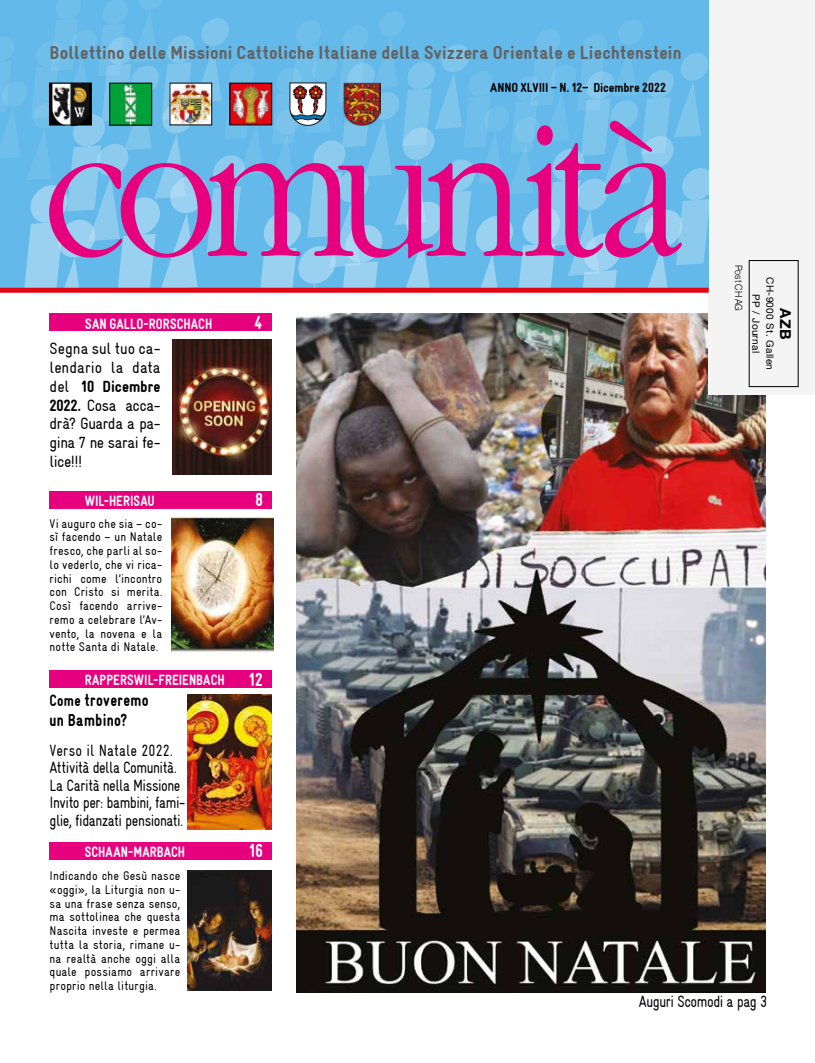
<style>
.page{position:relative;width:815px;height:1063px;background:#fff}
.page>*{position:absolute;margin:0;border:0;box-sizing:border-box;transform-origin:0 0}
.t1{font:300 203.75px "Garamond";letter-spacing:-.07em;color:#e6007d;scale:.9 1}
.t2{font:900 18.75px "Gravur Condensed";letter-spacing:.01em;color:#646363;scale:1.04 1}
.t3{font:900 18.75px "Gravur Condensed";color:#fff;scale:.9 1}
.t4{font:900 17.5px/20px "Gravur Condensed";letter-spacing:.02em;color:#000;scale:.9 1}
.t5{font:16.25px/17.5px "Gravur Condensed";letter-spacing:-.03em;color:#000;scale:.9 1}
.t6{font:16.25px/18.8px "Gravur Condensed";letter-spacing:-.03em;color:#000;text-align:justify}
.t7{font:900 15px "Gravur Condensed";letter-spacing:.01em;color:#fff;scale:.9 1}
.t8{font:700 15px "Helvetica Neue";color:#000}
.t9{font:900 13.12px "Gravur Condensed";letter-spacing:-.005em;color:#000}
.t10{font:12.5px/13.8px "Gravur Condensed";letter-spacing:.01em;color:#000;text-align:justify}
.t11{font:10px/13.8px "Helvetica Neue";letter-spacing:.03em;color:#000;text-align:center}
.t12{font:300 10px "Helvetica Neue";letter-spacing:.005em;color:#000;scale:.9 1}
.s1{font-weight:900}
.s2{font-size:16.25px}
</style>
<div class="page">
<img style="left:296px;top:313px;width:469px;height:679px">
<div style="left:709px;top:0;width:106px;height:395px;background:#f4f4f4"></div>
<div style="left:0;top:288px;width:709px;height:5px;background:#e30613"></div>
<svg style="left:0;top:0;width:709px;height:290px;background:#74bbe3"></svg>
<img style="left:343px;top:82px;width:38px;height:44px">
<div style="left:50px;top:842px;width:222px;height:18px;background:#e6007d"></div>
<div style="left:50px;top:670px;width:222px;height:18px;background:#e6007d"></div>
<div style="left:50px;top:313px;width:222px;height:18px;background:#e6007d"></div>
<div style="left:50px;top:491px;width:222px;height:18px;background:#e6007d"></div>
<img style="left:187px;top:871px;width:85px;height:119px">
<img style="left:173px;top:340px;width:99px;height:135px">
<img style="left:187px;top:694px;width:84px;height:135px">
<img style="left:171px;top:516px;width:102px;height:137px">
<h2 class="t2" style="left:50px;top:43px;width:609px">Bollettino delle Missioni Cattoliche Italiane della Svizzera Orientale e Liechtenstein</h2>
<p class="t9" style="left:490px;top:81px;width:177px">ANNO XLVIII – N. 12– Dicembre 2022</p>
<h1 class="t1" style="left:43px;top:84px;width:717px">comunità</h1>
<p class="t7" style="left:85px;top:315px;width:143px">SAN GALLO-RORSCHACH</p>
<h2 class="t3" style="left:255px;top:312px;width:10px">4</h2>
<h3 class="t6" style="left:50px;top:339px;width:113px">Segna sul tuo ca&shy;lendario la data del <span class="s1">10 Dicembre 2022.</span> Cosa acca&shy;drà? Guarda a pa&shy;gina 7 ne sarai fe&shy;lice!!!</h3>
<p class="t7" style="left:85px;top:492px;width:80px">WIL-HERISAU</p>
<h2 class="t3" style="left:255px;top:489px;width:10px">8</h2>
<p class="t10" style="left:50px;top:516px;width:114px">Vi auguro che sia – co&shy;sì facendo – un Natale fresco, che parli al so&shy;lo vederlo, che vi rica&shy;richi come l’incontro con Cristo si merita.<br>Così facendo arrive&shy;remo a celebrare l’Av&shy;vento, la novena e la notte Santa di Natale.</p>
<p class="t7" style="left:85px;top:672px;width:157px">RAPPERSWIL-FREIENBACH</p>
<h2 class="t3" style="left:248px;top:669px;width:17px">12</h2>
<h3 class="t4" style="left:50px;top:690px;width:112px"><span class="s2">Come</span> troveremo un Bambino?</h3>
<h3 class="t5" style="left:50px;top:741px;width:153px">Verso il Natale 2022.<br>Attività della Comunità.<br>La Carità nella Missione<br>Invito per: bambini, fami&shy;glie, fidanzati pensionati.</h3>
<p class="t7" style="left:85px;top:843px;width:113px">SCHAAN-MARBACH</p>
<h2 class="t3" style="left:249px;top:841px;width:17px">16</h2>
<p class="t10" style="left:50px;top:869px;width:132px">Indicando che Gesù nasce «oggi», la Liturgia non u&shy;sa una frase senza senso, ma sottolinea che questa Nascita investe e permea tutta la storia, rimane u&shy;na realtà anche oggi alla quale possiamo arrivare proprio nella liturgia.</p>
<p class="t12" style="left:747px;top:264px;width:53px;rotate:90deg">Post CH AG</p>
<p class="t11" style="left:776px;top:277px;width:94px;rotate:90deg">CH-9000 St. Gallen<br>PP / Journal</p>
<p class="t8" style="left:797px;top:308px;width:34px;rotate:90deg">AZB</p>
<h3 class="t5" style="left:639px;top:993px;width:144px">Auguri Scomodi a pag 3</h3>
</div>
